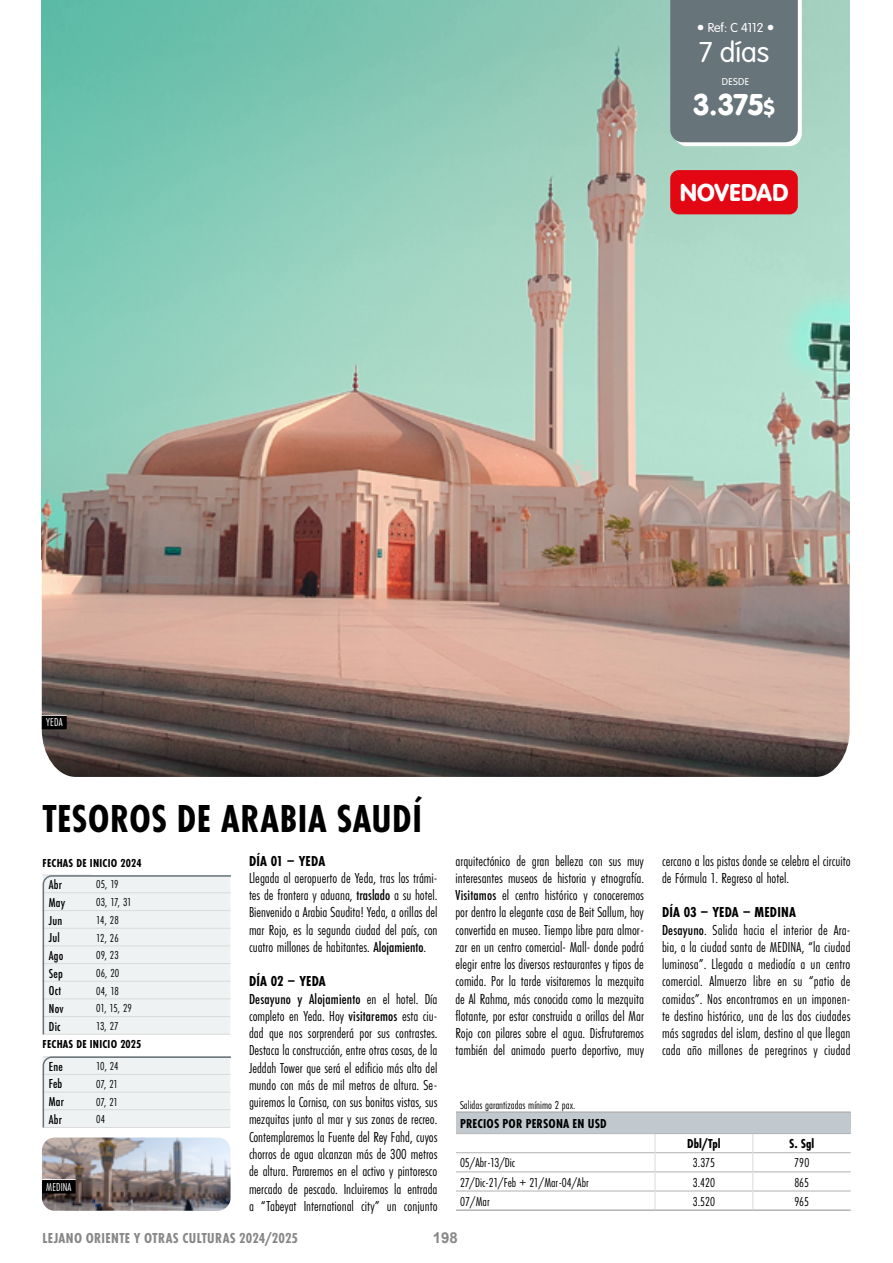
<style>
.page{position:relative;width:893px;height:1263px;background:#fff}
.page>*{position:absolute;margin:0;border:0;box-sizing:border-box;transform-origin:0 0}
.t1{font:700 40.5px "Futura PT Cond";letter-spacing:.01em;color:#000}
.t2{font:31.5px "VAG Rundschrift D";color:#fff}
.t3{font:300 30px "VAG Rundschrift D";color:#fff}
.t4{font:25.5px "VAG Rundschrift D";letter-spacing:-.005em;color:#fff}
.t5{font:15px/17.2px "Futura PT Cond";color:#000}
.t6{font:700 15px "Futura PT Cond";letter-spacing:.025em;color:#878787}
.t7{font:700 15px "Futura PT Cond";letter-spacing:.01em;color:#000}
.t8{font:700 15px "Arial";color:#878787}
.t9{font:13.5px "Futura PT Cond";color:#000}
.t10{font:500 13.5px "Futura PT Cond";letter-spacing:.01em;color:#000}
.t11{font:700 13.5px "Futura PT Cond";letter-spacing:.01em;color:#000}
.t12{font:300 13.5px "VAG Rundschrift D";color:#fff}
.t13{font:12px "Futura PT Cond";color:#000}
.t14{font:700 12px "Futura PT Cond";letter-spacing:.02em;color:#000}
.t15{font:12px "Futura PT Cond";letter-spacing:.01em;color:#fff}
.t16{font:300 10.5px "VAG Rundschrift D";letter-spacing:.03em;color:#fff}
.s1{font-size:16.5px}
.s2{font-size:22.5px}
.s3{font-weight:500}
.s4{font-weight:700}
</style>
<div class="page">
<img style="left:42px;top:0;width:808px;height:560px">
<svg style="left:41px;top:560px;width:809px;height:217px;background:#987b72"></svg>
<svg style="left:42px;top:715px;width:25px;height:1px"></svg>
<div style="left:42px;top:716px;width:25px;height:13px;background:#000"></div>
<svg style="left:670px;top:0;width:132px;height:146px;background:#6f7c81"></svg>
<svg style="left:456px;top:1111px;width:395px;height:100px"></svg>
<div style="left:670px;top:170px;width:128px;height:44px;background:#e30613;border-radius:9px"></div>
<svg style="left:42px;top:874px;width:189px;height:161px"></svg>
<svg style="left:42px;top:1056px;width:189px;height:72px"></svg>
<img style="left:42px;top:1137px;width:189px;height:74px">
<hr style="left:42px;top:1179px;width:34px;height:1px;background:#fff">
<div style="left:42px;top:1180px;width:34px;height:13px;background:#000"></div>
<p class="t12" style="left:697px;top:20px;width:79px"><span class="s1">•</span> Ref: C 4112 <span class="s1">•</span></p>
<h3 class="t3" style="left:699px;top:35px;width:72px">7 días</h3>
<p class="t16" style="left:722px;top:76px;width:29px">DESDE</p>
<h2 class="t2" style="left:692px;top:86px;width:84px">3.375<span class="s2">$</span></h2>
<h3 class="t4" style="left:680px;top:178px;width:110px">NOVEDAD</h3>
<p class="t15" style="left:46px;top:715px;width:18px">YEDA</p>
<h1 class="t1" style="left:43px;top:795px;width:381px">TESOROS DE ARABIA SAUDÍ</h1>
<p class="t7" style="left:249px;top:852px;width:78px">DÍA 01 – YEDA</p>
<p class="t5" style="left:249px;top:869px;width:190px;text-align:justify">Llegada al aeropuerto de Yeda, tras los trámi&shy;tes de frontera y aduana, <span class="s3">traslado</span> a su hotel.<br>Bienvenido a Arabia Saudita! Yeda, a orillas del mar Rojo, es la segunda ciudad del país, con cuatro millones de habitantes. <span class="s3">Alojamiento</span>.</p>
<p class="t5" style="left:249px;top:973px;width:190px"><span class="s4">DÍA 02 – YEDA<br></span><span class="s3">Desayuno y Alojamiento</span> en el hotel. Día completo en Yeda. Hoy <span class="s3">visitaremos</span> esta ciu&shy;dad que nos sorprenderá por sus contrastes.<br>Destaca la construcción, entre otras cosas, de la Jeddah Tower que será el edificio más alto del mundo con más de mil metros de altura. Se&shy;guiremos la Cornisa, con sus bonitas vistas, sus mezquitas junto al mar y sus zonas de recreo.<br>Contemplaremos la Fuente del Rey Fahd, cuyos chorros de agua alcanzan más de 300 metros de altura. Pararemos en el activo y pintoresco mercado de pescado. Incluiremos la entrada a “Tabeyat International city” un conjunto</p>
<p class="t14" style="left:43px;top:856px;width:100px">FECHAS DE INICIO 2024</p>
<p class="t10" style="left:49px;top:877px;width:15px">Abr</p>
<p class="t13" style="left:96px;top:877px;width:24px">05, 19</p>
<p class="t10" style="left:49px;top:894px;width:18px">May</p>
<p class="t13" style="left:96px;top:895px;width:37px">03, 17, 31</p>
<p class="t10" style="left:49px;top:912px;width:15px">Jun</p>
<p class="t13" style="left:96px;top:913px;width:24px">14, 28</p>
<p class="t10" style="left:49px;top:930px;width:12px">Jul</p>
<p class="t13" style="left:96px;top:931px;width:24px">12, 26</p>
<p class="t10" style="left:49px;top:947px;width:16px">Ago</p>
<p class="t13" style="left:96px;top:948px;width:24px">09, 23</p>
<p class="t10" style="left:49px;top:965px;width:15px">Sep</p>
<p class="t13" style="left:96px;top:966px;width:25px">06, 20</p>
<p class="t10" style="left:49px;top:983px;width:14px">Oct</p>
<p class="t13" style="left:96px;top:984px;width:24px">04, 18</p>
<p class="t10" style="left:49px;top:1000px;width:16px">Nov</p>
<p class="t13" style="left:96px;top:1001px;width:37px">01, 15, 29</p>
<p class="t10" style="left:49px;top:1018px;width:13px">Dic</p>
<p class="t13" style="left:96px;top:1019px;width:24px">13, 27</p>
<p class="t14" style="left:43px;top:1037px;width:100px">FECHAS DE INICIO 2025</p>
<p class="t10" style="left:49px;top:1058px;width:15px">Ene</p>
<p class="t13" style="left:96px;top:1059px;width:24px">10, 24</p>
<p class="t10" style="left:49px;top:1076px;width:15px">Feb</p>
<p class="t13" style="left:96px;top:1077px;width:23px">07, 21</p>
<p class="t10" style="left:49px;top:1094px;width:16px">Mar</p>
<p class="t13" style="left:96px;top:1094px;width:23px">07, 21</p>
<p class="t10" style="left:49px;top:1111px;width:15px">Abr</p>
<p class="t13" style="left:96px;top:1112px;width:10px">04</p>
<p class="t15" style="left:46px;top:1180px;width:27px">MEDINA</p>
<p class="t5" style="left:455px;top:852px;width:190px;text-align:justify">arquitectónico de gran belleza con sus muy interesantes museos de historia y etnografía.<br><span class="s3">Visitamos</span> el centro histórico y conoceremos por dentro la elegante casa de Beit Sallum, hoy convertida en museo. Tiempo libre para almor&shy;zar en un centro comercial- Mall- donde podrá elegir entre los diversos restaurantes y tipos de comida. Por la tarde visitaremos la mezquita de Al Rahma, más conocida como la mezquita flotante, por estar construida a orillas del Mar Rojo con pilares sobre el agua. Disfrutaremos también del animado puerto deportivo, muy</p>
<p class="t5" style="left:662px;top:852px;width:190px">cercano a las pistas donde se celebra el circuito de Fórmula 1. Regreso al hotel.</p>
<p class="t5" style="left:662px;top:904px;width:190px"><span class="s4">DÍA 03 – YEDA – MEDINA<br></span><span class="s3">Desayuno</span>. Salida hacia el interior de Ara&shy;bia, a la ciudad santa de MEDINA, “la ciudad luminosa”. Llegada a mediodía a un centro comercial. Almuerzo libre en su “patio de comidas”. Nos encontramos en un imponen&shy;te destino histórico, una de las dos ciudades más sagradas del islam, destino al que llegan cada año millones de peregrinos y ciudad</p>
<p class="t13" style="left:460px;top:1098px;width:117px">Salidas garantizadas mínimo 2 pax.</p>
<p class="t11" style="left:460px;top:1116px;width:148px">PRECIOS POR PERSONA EN USD</p>
<p class="t11" style="left:687px;top:1136px;width:35px">Dbl/Tpl</p>
<p class="t11" style="left:789px;top:1136px;width:27px">S. Sgl</p>
<p class="t9" style="left:460px;top:1155px;width:57px">05/Abr-13/Dic</p>
<p class="t9" style="left:693px;top:1155px;width:24px">3.375</p>
<p class="t9" style="left:794px;top:1155px;width:17px">790</p>
<p class="t9" style="left:460px;top:1174px;width:130px">27/Dic-21/Feb + 21/Mar-04/Abr</p>
<p class="t9" style="left:693px;top:1174px;width:24px">3.420</p>
<p class="t9" style="left:794px;top:1174px;width:16px">865</p>
<p class="t9" style="left:460px;top:1193px;width:31px">07/Mar</p>
<p class="t9" style="left:693px;top:1193px;width:24px">3.520</p>
<p class="t9" style="left:794px;top:1193px;width:16px">965</p>
<p class="t6" style="left:43px;top:1229px;width:257px">LEJANO ORIENTE Y OTRAS CULTURAS 2024/2025</p>
<p class="t8" style="left:433px;top:1227px;width:27px">198</p>
</div>
